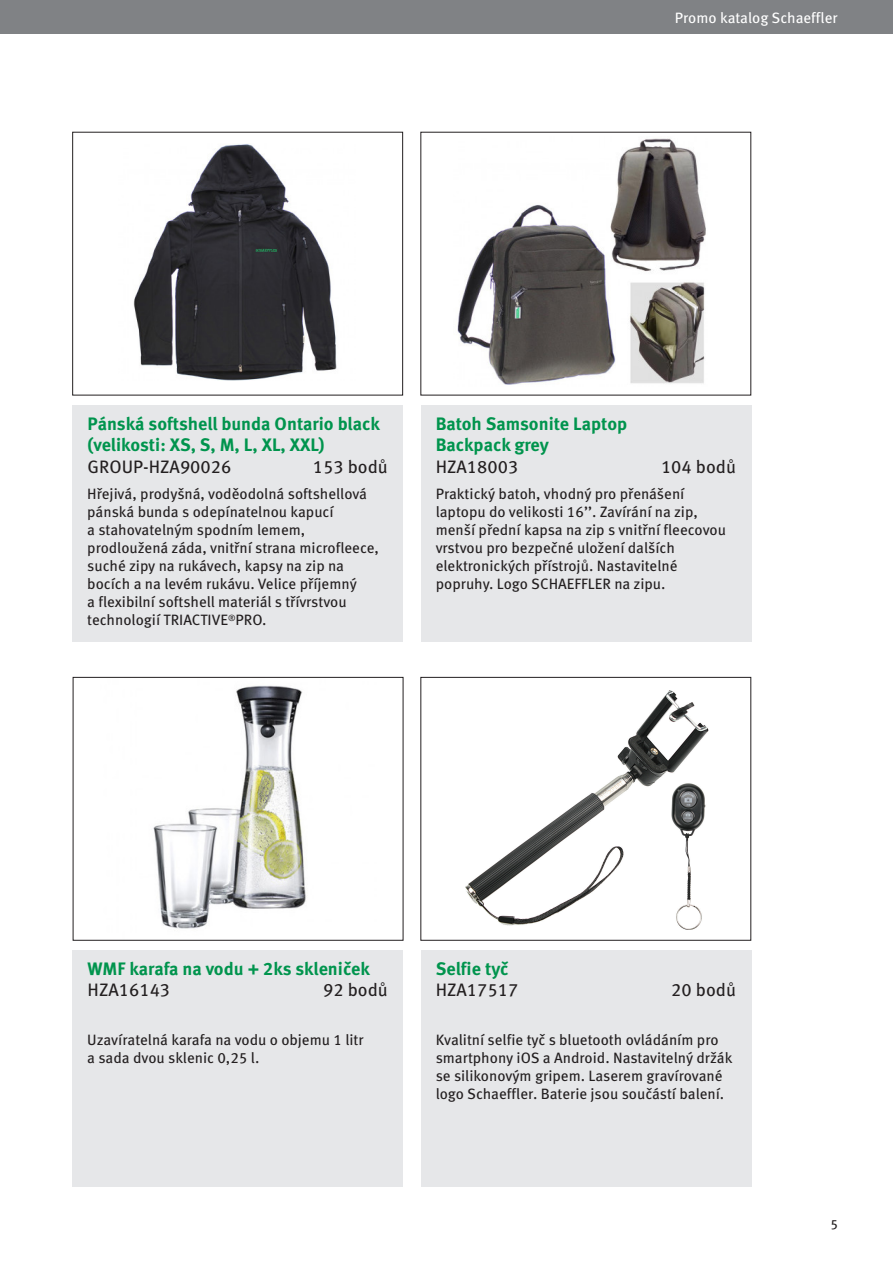
<style>
.page{position:relative;width:893px;height:1263px;background:#fff}
.page>*{position:absolute;margin:0;border:0;box-sizing:border-box;transform-origin:0 0}
.t1{font:700 18px/21.6px "Meta Pro";color:#00944d}
.t2{font:18px "Meta Pro";color:#231f20}
.t3{font:15px/18px "Meta Pro";color:#231f20}
.t4{font:15px "Meta Pro";color:#fff}
.t5{font:13.5px "Meta Pro";color:#231f20}
</style>
<div class="page">
<div style="left:0;top:0;width:893px;height:34px;background:#808285"></div>
<img style="left:457px;top:138px;width:249px;height:247px">
<div style="left:421px;top:405px;width:331px;height:237px;background:#e6e7e9"></div>
<img style="left:133px;top:144px;width:204px;height:237px">
<div style="left:72px;top:132px;width:331px;height:263px;border:1px solid #231f20"></div>
<div style="left:72px;top:405px;width:331px;height:237px;background:#e6e7e9"></div>
<img style="left:465px;top:690px;width:244px;height:240px">
<div style="left:420px;top:677px;width:331px;height:264px;border:1px solid #231f20"></div>
<div style="left:421px;top:950px;width:331px;height:237px;background:#e6e7e9"></div>
<img style="left:153px;top:685px;width:153px;height:244px">
<div style="left:73px;top:677px;width:330px;height:264px;border:1px solid #231f20"></div>
<div style="left:73px;top:950px;width:330px;height:237px;background:#e6e7e9"></div>
<p class="t4" style="left:675px;top:6px;width:164px">Promo katalog Schaeffler</p>
<p class="t1" style="left:88px;top:411px;width:294px">Pánská softshell bunda Ontario black (velikosti: XS, S, M, L, XL, XXL)</p>
<p class="t2" style="left:88px;top:453px;width:145px">GROUP-HZA90026</p>
<p class="t2" style="left:313px;top:453px;width:76px">153 bodů</p>
<p class="t1" style="left:436px;top:411px;width:193px">Batoh Samsonite Laptop<br>Backpack grey</p>
<p class="t2" style="left:436px;top:453px;width:84px">HZA18003</p>
<p class="t2" style="left:661px;top:453px;width:76px">104 bodů</p>
<p class="t3" style="left:87px;top:484px;width:293px">Hřejivá, prodyšná, voděodolná softshellová pánská bunda s odepínatelnou kapucí<br>a stahovatelným spodním lemem, prodloužená záda, vnitřní strana microfleece, suché zipy na rukávech, kapsy na zip na bocích a na levém rukávu. Velice příjemný<br>a flexibilní softshell materiál s třívrstvou technologií TRIACTIVE<sup>®</sup>PRO.</p>
<p class="t3" style="left:436px;top:484px;width:292px">Praktický batoh, vhodný pro přenášení laptopu do velikosti 16’’. Zavírání na zip, menší přední kapsa na zip s vnitřní fleecovou vrstvou pro bezpečné uložení dalších elektronických přístrojů. Nastavitelné popruhy. Logo SCHAEFFLER na zipu.</p>
<p class="t1" style="left:88px;top:957px;width:284px">WMF karafa na vodu + 2ks skleniček</p>
<p class="t2" style="left:88px;top:976px;width:84px">HZA16143</p>
<p class="t2" style="left:323px;top:976px;width:66px">92 bodů</p>
<p class="t1" style="left:436px;top:957px;width:74px">Selfie tyč</p>
<p class="t2" style="left:436px;top:976px;width:84px">HZA17517</p>
<p class="t2" style="left:671px;top:976px;width:66px">20 bodů</p>
<p class="t3" style="left:87px;top:1029px;width:278px">Uzavíratelná karafa na vodu o objemu 1 litr a sada dvou sklenic 0,25 l.</p>
<p class="t3" style="left:436px;top:1029px;width:298px">Kvalitní selfie tyč s bluetooth ovládáním pro smartphony iOS a Android. Nastavitelný držák se silikonovým gripem. Laserem gravírované logo Schaeffler. Baterie jsou součástí balení.</p>
<p class="t5" style="left:831px;top:1213px;width:8px">5</p>
</div>
